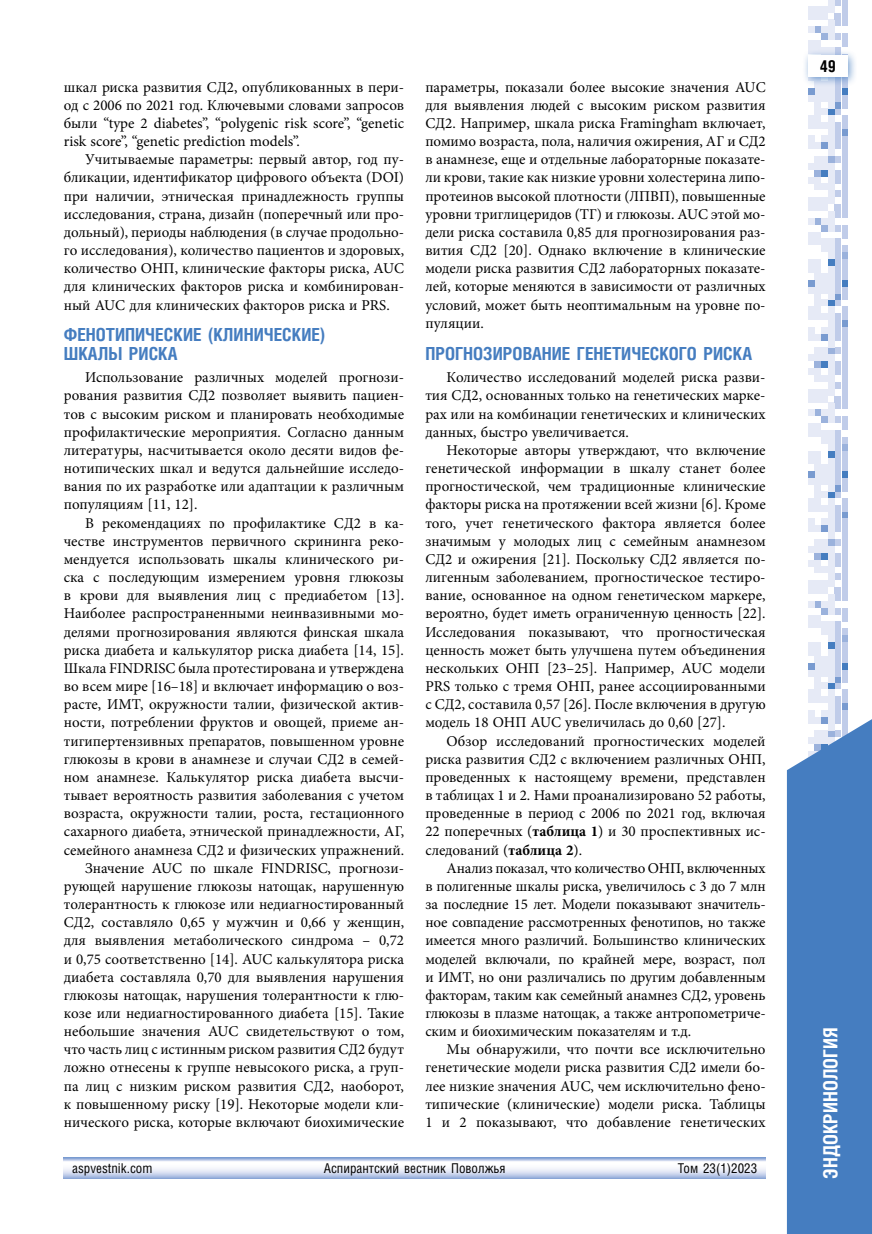
<style>
.page{position:relative;width:872px;height:1234px;background:#fff}
.page>*{position:absolute;margin:0;border:0;box-sizing:border-box;transform-origin:0 0}
.t1{font:700 19.5px "Helios Cond C";color:#fff}
.t2{font:700 18px/18.1px "Helios Cond C";color:#457dc0}
.t3{font:700 16.5px "Helios Cond C";color:#000}
.t4{font:15px/18.1px "Minion Pro";color:#000;text-align:justify}
.t5{font:13.5px "Helios Cond C";color:#000}
.s1{font-weight:700}
</style>
<div class="page">
<svg style="left:808px;top:676px;width:39px;height:30px"></svg>
<div style="left:841px;top:669px;width:6px;height:7px;background:#c0cce9"></div>
<div style="left:835px;top:669px;width:6px;height:7px;background:#c0cce9"></div>
<div style="left:828px;top:669px;width:6px;height:7px;background:#e6eaf6"></div>
<div style="left:821px;top:669px;width:6px;height:7px;background:#e6eaf6"></div>
<div style="left:815px;top:669px;width:6px;height:7px;background:#e6eaf6"></div>
<div style="left:808px;top:669px;width:6px;height:7px;background:#e6eaf6"></div>
<svg style="left:808px;top:573px;width:39px;height:96px"></svg>
<div style="left:841px;top:566px;width:6px;height:7px;background:#c0cce9"></div>
<div style="left:828px;top:566px;width:6px;height:7px;background:#e6eaf6"></div>
<div style="left:821px;top:566px;width:6px;height:7px;background:#e6eaf6"></div>
<div style="left:815px;top:566px;width:6px;height:7px;background:#e6eaf6"></div>
<svg style="left:808px;top:525px;width:39px;height:41px"></svg>
<div style="left:841px;top:518px;width:6px;height:7px;background:#c0cce9"></div>
<div style="left:835px;top:518px;width:6px;height:7px;background:#c0cce9"></div>
<div style="left:828px;top:518px;width:6px;height:7px;background:#e6eaf6"></div>
<div style="left:821px;top:518px;width:6px;height:7px;background:#e6eaf6"></div>
<div style="left:808px;top:518px;width:6px;height:7px;background:#e6eaf6"></div>
<svg style="left:808px;top:313px;width:39px;height:205px"></svg>
<div style="left:841px;top:306px;width:6px;height:7px;background:#c0cce9"></div>
<div style="left:828px;top:306px;width:6px;height:7px;background:#e6eaf6"></div>
<div style="left:815px;top:306px;width:6px;height:7px;background:#e6eaf6"></div>
<div style="left:808px;top:306px;width:6px;height:7px;background:#e6eaf6"></div>
<svg style="left:808px;top:259px;width:39px;height:47px"></svg>
<div style="left:841px;top:252px;width:6px;height:7px;background:#9bb2dc"></div>
<div style="left:835px;top:252px;width:6px;height:7px;background:#c0cce9"></div>
<div style="left:828px;top:252px;width:6px;height:7px;background:#e6eaf6"></div>
<svg style="left:808px;top:102px;width:39px;height:150px"></svg>
<div style="left:841px;top:95px;width:6px;height:7px;background:#c0cce9"></div>
<div style="left:835px;top:95px;width:6px;height:7px;background:#c0cce9"></div>
<div style="left:828px;top:95px;width:6px;height:7px;background:#e6eaf6"></div>
<div style="left:821px;top:95px;width:6px;height:7px;background:#e6eaf6"></div>
<div style="left:815px;top:95px;width:6px;height:7px;background:#e6eaf6"></div>
<div style="left:808px;top:95px;width:6px;height:7px;background:#e6eaf6"></div>
<svg style="left:808px;top:0;width:39px;height:95px"></svg>
<div style="left:802px;top:49px;width:56px;height:38px;background:#457dc0;opacity:.75"></div>
<div style="left:808px;top:55px;width:39px;height:22px;background:#fff"></div>
<svg style="left:787px;top:706px;width:85px;height:527px;background:#5185c4"></svg>
<svg style="left:64px;top:1157px;width:701px;height:21px"></svg>
<p class="t4" style="left:64px;top:78px;width:342px">шкал риска развития СД2, опубликованных в пери&shy;од с 2006 по 2021 год. Ключевыми словами запросов были “type 2 diabetes”, “polygenic risk score”, “genetic risk score”, “genetic prediction models”.</p>
<p class="t4" style="left:64px;top:150px;width:342px;text-indent:21px">Учитываемые параметры: первый автор, год пу&shy;бликации, идентификатор цифрового объекта (DOI) при наличии, этническая принадлежность группы исследования, страна, дизайн (поперечный или про&shy;дольный), периоды наблюдения (в случае продольно&shy;го исследования), количество пациентов и здоровых, количество ОНП, клинические факторы риска, AUC для клинических факторов риска и комбинирован&shy;ный AUC для клинических факторов риска и PRS.</p>
<p class="t2" style="left:64px;top:325px;width:263px">ФЕНОТИПИЧЕСКИЕ (КЛИНИЧЕСКИЕ)<br>ШКАЛЫ РИСКА</p>
<p class="t4" style="left:64px;top:368px;width:342px;text-indent:21px">Использование различных моделей прогнози&shy;рования развития СД2 позволяет выявить пациен&shy;тов с высоким риском и планировать необходимые профилактические мероприятия. Согласно данным литературы, насчитывается около десяти видов фе&shy;нотипических шкал и ведутся дальнейшие исследо&shy;вания по их разработке или адаптации к различным популяциям [11, 12].</p>
<p class="t4" style="left:64px;top:513px;width:342px;text-align:right">В рекомендациях по профилактике СД2 в ка&shy;честве инструментов первичного скрининга реко&shy;мендуется использовать шкалы клинического ри&shy;ска с последующим измерением уровня глюкозы в крови для выявления лиц с предиабетом [13].<br>Наиболее распространенными неинвазивными мо&shy;делями прогнозирования являются финская шкала риска диабета и калькулятор риска диабета [14, 15].<br>Шкала FINDRISC была протестирована и утверждена во всем мире [16–18] и включает информацию о воз&shy;расте, ИМТ, окружности талии, физической актив&shy;ности, потреблении фруктов и овощей, приеме ан&shy;тигипертензивных препаратов, повышенном уровне глюкозы в крови в анамнезе и случаи СД2 в семей&shy;ном анамнезе. Калькулятор риска диабета высчи&shy;тывает вероятность развития заболевания с учетом возраста, окружности талии, роста, гестационного сахарного диабета, этнической принадлежности, АГ, семейного анамнеза СД2 и физических упражнений.<br>Значение AUC по шкале FINDRISC, прогнози&shy;рующей нарушение глюкозы натощак, нарушенную толерантность к глюкозе или недиагностированный СД2, составляло 0,65 у мужчин и 0,66 у женщин, для выявления метаболического синдрома – 0,72 и 0,75 соответственно [14]. AUC калькулятора риска диабета составляла 0,70 для выявления нарушения глюкозы натощак, нарушения толерантности к глю&shy;козе или недиагностированного диабета [15]. Такие небольшие значения AUC свидетельствуют о том, что часть лиц с истинным риском развития СД2 будут ложно отнесены к группе невысокого риска, а груп&shy;па лиц с низким риском развития СД2, наоборот, к повышенному риску [19]. Некоторые модели кли&shy;нического риска, которые включают биохимические</p>
<p class="t4" style="left:425px;top:78px;width:342px">параметры, показали более высокие значения AUC для выявления людей с высоким риском развития СД2. Например, шкала риска Framingham включает, помимо возраста, пола, наличия ожирения, АГ и СД2 в анамнезе, еще и отдельные лабораторные показате&shy;ли крови, такие как низкие уровни холестерина липо&shy;протеинов высокой плотности (ЛПВП), повышенные уровни триглицеридов (ТГ) и глюкозы. AUC этой мо&shy;дели риска составила 0,85 для прогнозирования раз&shy;вития СД2 [20]. Однако включение в клинические модели риска развития СД2 лабораторных показате&shy;лей, которые меняются в зависимости от различных условий, может быть неоптимальным на уровне по&shy;пуляции.</p>
<p class="t2" style="left:425px;top:343px;width:328px">ПРОГНОЗИРОВАНИЕ ГЕНЕТИЧЕСКОГО РИСКА</p>
<p class="t4" style="left:425px;top:368px;width:342px;text-indent:21px">Количество исследований моделей риска разви&shy;тия СД2, основанных только на генетических марке&shy;рах или на комбинации генетических и клинических данных, быстро увеличивается.</p>
<p class="t4" style="left:425px;top:441px;width:342px;text-indent:21px">Некоторые авторы утверждают, что включение генетической информации в шкалу станет более прогностической, чем традиционные клинические факторы риска на протяжении всей жизни [6]. Кроме того, учет генетического фактора является более значимым у молодых лиц с семейным анамнезом СД2 и ожирения [21]. Поскольку СД2 является по&shy;лигенным заболеванием, прогностическое тестиро&shy;вание, основанное на одном генетическом маркере, вероятно, будет иметь ограниченную ценность [22].<br>Исследования показывают, что прогностическая ценность может быть улучшена путем объединения нескольких ОНП [23–25]. Например, AUC модели PRS только с тремя ОНП, ранее ассоциированными с СД2, составила 0,57 [26]. После включения в другую модель 18 ОНП AUC увеличилась до 0,60 [27].</p>
<p class="t4" style="left:425px;top:731px;width:342px;text-indent:21px">Обзор исследований прогностических моделей риска развития СД2 с включением различных ОНП, проведенных к настоящему времени, представлен в таблицах 1 и 2. Нами проанализировано 52 работы, проведенные в период с 2006 по 2021 год, включая 22 поперечных (<span class="s1">таблица 1</span>) и 30 проспективных ис&shy;следований (<span class="s1">таблица 2</span>).</p>
<p class="t4" style="left:425px;top:858px;width:342px;text-indent:21px">Анализ показал, что количество ОНП, включенных в полигенные шкалы риска, увеличилось с 3 до 7 млн за последние 15 лет. Модели показывают значитель&shy;ное совпадение рассмотренных фенотипов, но также имеется много различий. Большинство клинических моделей включали, по крайней мере, возраст, пол и ИМТ, но они различались по другим добавленным факторам, таким как семейный анамнез СД2, уровень глюкозы в плазме натощак, а также антропометриче&shy;ским и биохимическим показателям и т.д.</p>
<p class="t4" style="left:425px;top:1040px;width:342px;text-indent:21px">Мы обнаружили, что почти все исключительно генетические модели риска развития СД2 имели бо&shy;лее низкие значения AUC, чем исключительно фено&shy;типические (клинические) модели риска. Таблицы 1 и 2 показывают, что добавление генетических</p>
<p class="t5" style="left:72px;top:1159px;width:82px">aspvestnik.com</p>
<p class="t5" style="left:324px;top:1159px;width:183px">Аспирантский вестник Поволжья</p>
<p class="t5" style="left:678px;top:1159px;width:81px">Том 23(1)2023</p>
<p class="t3" style="left:819px;top:56px;width:18px">49</p>
<h1 class="t1" style="left:819px;top:1178px;width:151px;rotate:-90deg">Эндокринология</h1>
</div>
